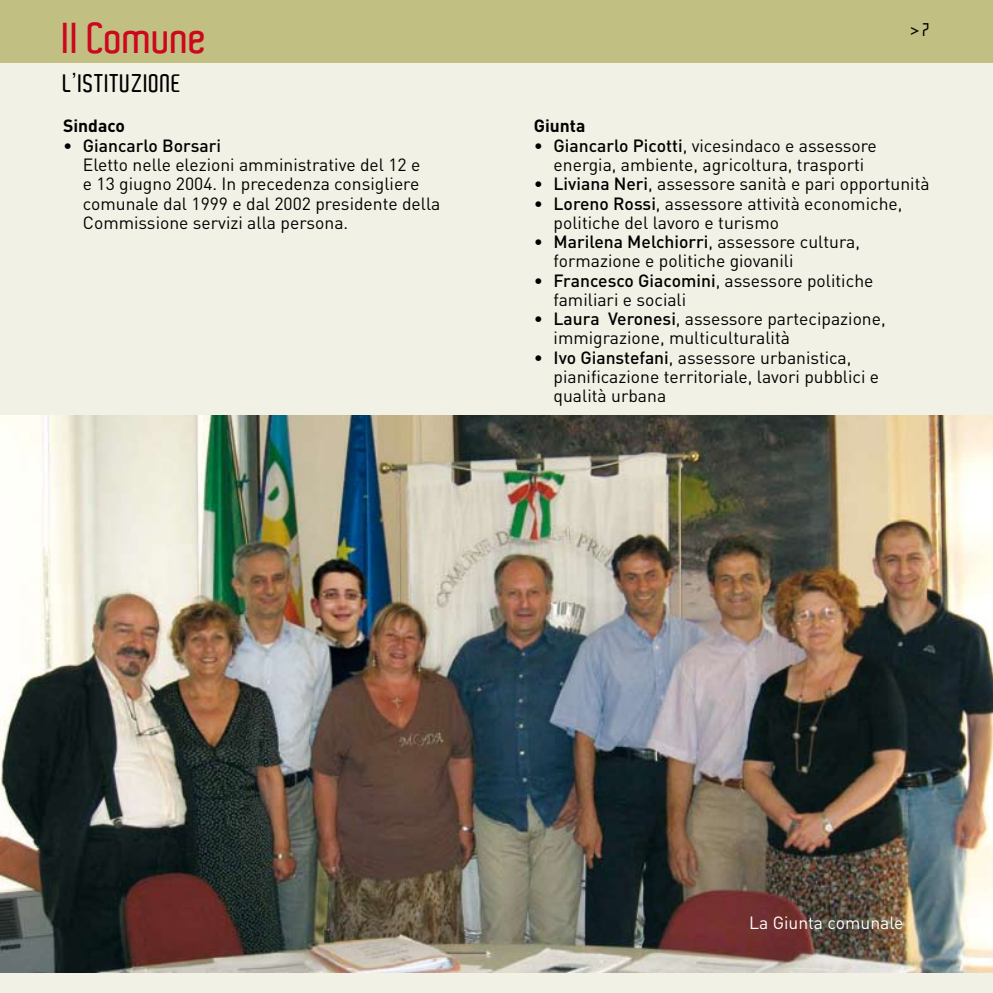
<style>
.page{position:relative;width:993px;height:993px;background:#fff}
.page>*{position:absolute;margin:0;border:0;box-sizing:border-box;transform-origin:0 0}
.t1{font:600 42px "Aldo";color:#cc071e}
.t2{font:600 24.5px "Aldo";letter-spacing:.025em;color:#000}
.t3{font:17.5px/19.2px "DIN";color:#000}
.t4{font:17.5px "DIN";color:#fff}
.t5{font:700 17.5px "DIN";color:#000}
.t6{font:600 17.5px "Aldo";color:#000;scale:.9 1}
.s1{font-weight:500}
</style>
<div class="page">
<div style="left:0;top:2px;width:992px;height:990px;background:#f2f1e5"></div>
<div style="left:0;top:0;width:992px;height:63px;background:#c1bf81"></div>
<img style="left:0;top:415px;width:992px;height:556px">
<h1 class="t1" style="left:63px;top:14px;width:146px">Il Comune</h1>
<p class="t6" style="left:910px;top:20px;width:12px">&gt;</p>
<h2 class="t2" style="left:63px;top:70px;width:120px">L’ISTITUZIONE</h2>
<p class="t5" style="left:63px;top:115px;width:63px">Sindaco</p>
<p class="t3" style="left:83px;top:135px;width:359px;text-indent:-20px">• <span class="s1">Giancarlo Borsari<br></span>Eletto nelle elezioni amministrative del 12 e<br>e 13 giugno 2004. In precedenza consigliere comunale dal 1999 e dal 2002 presidente della Commissione servizi alla persona.</p>
<p class="t5" style="left:533px;top:115px;width:53px">Giunta</p>
<p class="t3" style="left:533px;top:135px;width:344px;text-align:center">• <span class="s1">Giancarlo Picotti</span>, vicesindaco e assessore energia, ambiente, agricoltura, trasporti</p>
<p class="t3" style="left:533px;top:174px;width:397px">• <span class="s1">Liviana Neri</span>, assessore sanità e pari opportunità</p>
<p class="t3" style="left:553px;top:193px;width:350px;text-indent:-20px">• <span class="s1">Loreno Rossi</span>, assessore attività economiche, politiche del lavoro e turismo</p>
<p class="t3" style="left:553px;top:232px;width:308px;text-indent:-20px">• <span class="s1">Marilena Melchiorri</span>, assessore cultura, formazione e politiche giovanili</p>
<p class="t3" style="left:553px;top:270px;width:321px;text-indent:-20px">• <span class="s1">Francesco Giacomini</span>, assessore politiche familiari e sociali</p>
<p class="t3" style="left:553px;top:309px;width:333px;text-indent:-20px">• <span class="s1">Laura Veronesi</span>, assessore partecipazione, immigrazione, multiculturalità</p>
<p class="t3" style="left:553px;top:347px;width:327px;text-indent:-20px">• <span class="s1">Ivo Gianstefani</span>, assessore urbanistica, pianificazione territoriale, lavori pubblici e qualità urbana</p>
<p class="t4" style="left:748px;top:911px;width:156px">La Giunta comunale</p>
</div>
